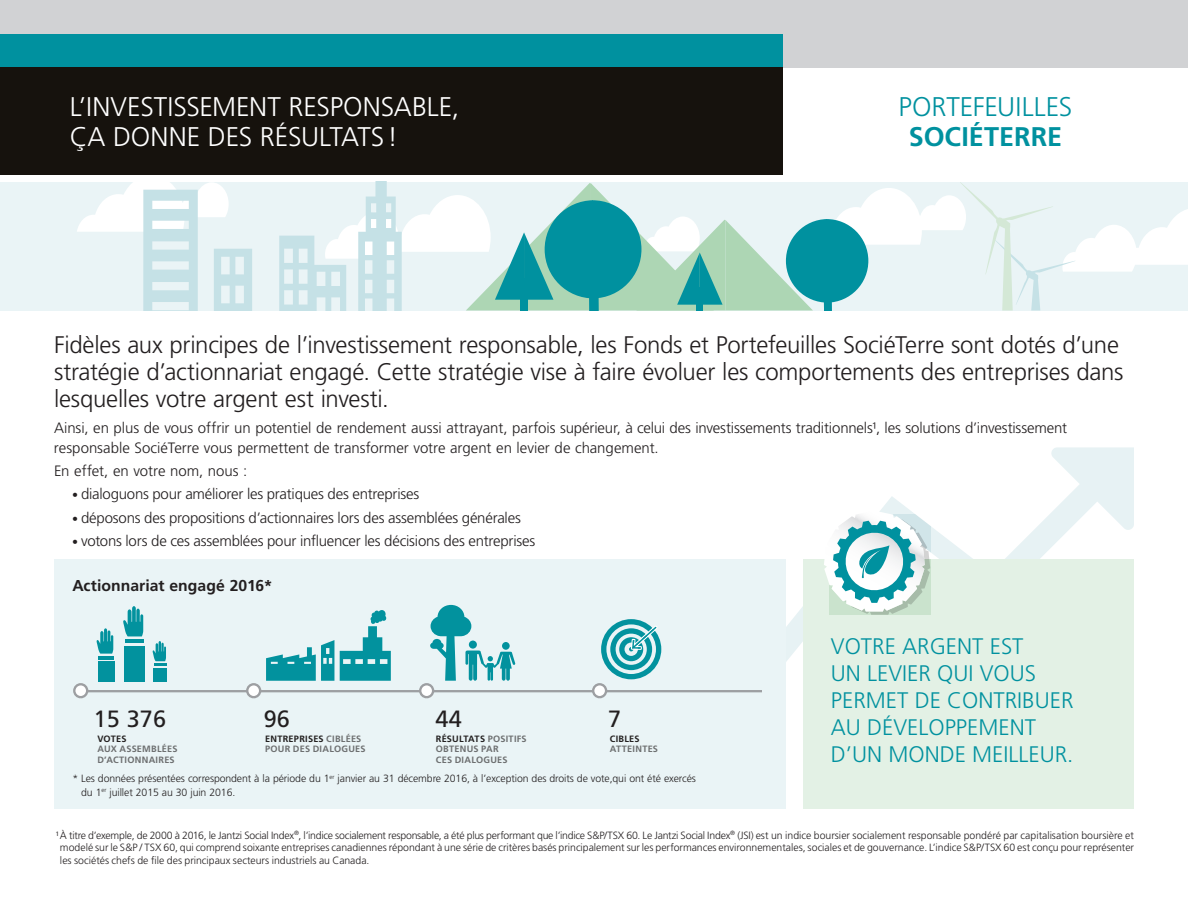
<style>
.page{position:relative;width:1188px;height:918px;background:#fff}
.page>*{position:absolute;margin:0;border:0;box-sizing:border-box;transform-origin:0 0}
.t1{font:300 27px/30px "Frutiger LT Std";letter-spacing:-.005em;color:#fff}
.t2{font:300 27px "Frutiger LT Std";color:#00919f}
.t3{font:700 27px "Frutiger LT Std";color:#00919f}
.t4{font:300 24px/27px "Frutiger LT Std";letter-spacing:-.01em;color:#231f20}
.t5{font:23.55px "Frutiger";letter-spacing:.005em;color:#231f20}
.t6{font:300 22.5px/27px "Frutiger LT Std";color:#00919f}
.t7{font:700 15.75px "Frutiger LT Std";color:#231f20}
.t8{font:300 15px/19.5px "Frutiger LT Std";letter-spacing:-.01em;color:#231f20}
.t9{font:300 10.5px/12.8px "Frutiger LT Std";letter-spacing:-.01em;color:#231f20}
.t10{font:700 9.15px/10.4px "Frutiger";letter-spacing:.025em;color:#6d6f70}
.s1{font-size:12px}
.s2{color:#221f1f}
</style>
<div class="page">
<div style="left:0;top:182px;width:1188px;height:128px;background:#eaf4f6"></div>
<div style="left:0;top:0;width:1188px;height:68px;background:#d1d2d4"></div>
<div style="left:0;top:34px;width:783px;height:34px;background:#00919f"></div>
<div style="left:0;top:68px;width:783px;height:107px;background:#16120d"></div>
<svg style="left:77px;top:182px;width:175px;height:128px"></svg>
<svg style="left:279px;top:182px;width:909px;height:129px"></svg>
<svg style="left:785px;top:447px;width:349px;height:224px"></svg>
<div style="left:54px;top:559px;width:731px;height:250px;background:#eaf4f6"></div>
<div style="left:804px;top:559px;width:330px;height:250px;background:#e3f1e5"></div>
<svg style="left:824px;top:511px;width:106px;height:104px"></svg>
<hr style="left:81px;top:690px;width:681px;height:2px;background:#9d9fa2">
<svg style="left:430px;top:605px;width:85px;height:76px"></svg>
<hr style="left:99px;top:656px;width:15px;height:3px;background:#02929e">
<div style="left:98px;top:662px;width:17px;height:20px;background:#02929e"></div>
<svg style="left:96px;top:628px;width:17px;height:26px"></svg>
<div style="left:154px;top:668px;width:13px;height:14px;background:#02929e"></div>
<svg style="left:153px;top:641px;width:13px;height:25px"></svg>
<hr style="left:126px;top:639px;width:18px;height:4px;background:#02929e">
<div style="left:125px;top:646px;width:20px;height:36px;background:#02929e"></div>
<svg style="left:123px;top:606px;width:20px;height:30px"></svg>
<div style="left:246px;top:683px;width:15px;height:15px;background:#fff;border:2px solid #9d9fa2;border-radius:50%"></div>
<div style="left:419px;top:683px;width:15px;height:15px;background:#fff;border:2px solid #9d9fa2;border-radius:50%"></div>
<div style="left:592px;top:683px;width:15px;height:15px;background:#fff;border:2px solid #9d9fa2;border-radius:50%"></div>
<div style="left:73px;top:683px;width:15px;height:15px;background:#fff;border:2px solid #9d9fa2;border-radius:50%"></div>
<svg style="left:266px;top:640px;width:68px;height:41px"></svg>
<svg style="left:340px;top:610px;width:51px;height:71px"></svg>
<svg style="left:601px;top:619px;width:60px;height:60px"></svg>
<h1 class="t1" style="left:70px;top:93px;width:391px">L’INVESTISSEMENT RESPONSABLE,<br>ÇA DONNE DES RÉSULTATS!</h1>
<h1 class="t2" style="left:899px;top:91px;width:175px">PORTEFEUILLES</h1>
<h1 class="t3" style="left:909px;top:121px;width:155px">SOCIÉTERRE</h1>
<h2 class="t4" style="left:54px;top:332px;width:1071px">Fidèles aux principes de l’investissement responsable, les Fonds et Portefeuilles SociéTerre sont dotés d’une stratégie d’actionnariat engagé. Cette stratégie vise à faire évoluer les comportements des entreprises dans lesquelles votre argent est investi.</h2>
<p class="t8" style="left:54px;top:418px;width:1015px">Ainsi, en plus de vous offrir un potentiel de rendement aussi attrayant, parfois supérieur, à celui des investissements traditionnels¹, les solutions d’investissement responsable SociéTerre vous permettent de transformer votre argent en levier de changement.</p>
<p class="t8" style="left:54px;top:461px;width:195px">En effet, en votre nom, nous :</p>
<p class="t8" style="left:72px;top:485px;width:349px"><span class="s1">•</span> dialoguons pour améliorer les pratiques des entreprises</p>
<p class="t8" style="left:72px;top:508px;width:450px"><span class="s1">•</span> déposons des propositions d’actionnaires lors des assemblées générales</p>
<p class="t8" style="left:72px;top:531px;width:465px"><span class="s1">•</span> votons lors de ces assemblées pour influencer les décisions des entreprises</p>
<h3 class="t7" style="left:72px;top:577px;width:202px">Actionnariat engagé 2016*</h3>
<p class="t5" style="left:94px;top:705px;width:74px">15 376</p>
<p class="t10" style="left:97px;top:734px;width:82px"><span class="s2">VOTES<br></span>AUX ASSEMBLÉES<br>D’ACTIONNAIRES</p>
<p class="t5" style="left:264px;top:705px;width:28px">96</p>
<p class="t10" style="left:265px;top:734px;width:102px"><span class="s2">ENTREPRISES</span> CIBLÉES<br>POUR DES DIALOGUES</p>
<p class="t5" style="left:436px;top:705px;width:28px">44</p>
<p class="t10" style="left:436px;top:734px;width:92px"><span class="s2">RÉSULTATS</span> POSITIFS<br>OBTENUS PAR<br>CES DIALOGUES</p>
<p class="t5" style="left:608px;top:705px;width:15px">7</p>
<p class="t10" style="left:610px;top:734px;width:50px"><span class="s2">CIBLES<br></span>ATTEINTES</p>
<p class="t6" style="left:831px;top:633px;width:244px">VOTRE ARGENT EST<br>UN LEVIER QUI VOUS<br>PERMET DE CONTRIBUER<br>AU DÉVELOPPEMENT<br>D’UN MONDE MEILLEUR.</p>
<p class="t9" style="left:81px;top:772px;width:616px;line-height:13.5px;text-indent:-9px">* Les données présentées correspondent à la période du 1<sup>er</sup> janvier au 31 décembre 2016, à l’exception des droits de vote,qui ont été exercés du 1<sup>er</sup> juillet 2015 au 30 juin 2016.</p>
<p class="t9" style="left:60px;top:829px;width:1076px;text-align:justify;text-indent:-4px">¹À titre d’exemple, de 2000 à 2016, le Jantzi Social Index<sup>®</sup>, l’indice socialement responsable, a été plus performant que l’indice S&amp;P/TSX 60. Le Jantzi Social Index<sup>®</sup> (JSI) est un indice boursier socialement responsable pondéré par capitalisation boursière et modelé sur le S&amp;P / TSX 60, qui comprend soixante entreprises canadiennes répondant à une série de critères basés principalement sur les performances environnementales, sociales et de gouvernance. L’indice S&amp;P/TSX 60 est conçu pour représenter les sociétés chefs de file des principaux secteurs industriels au Canada.</p>
</div>
